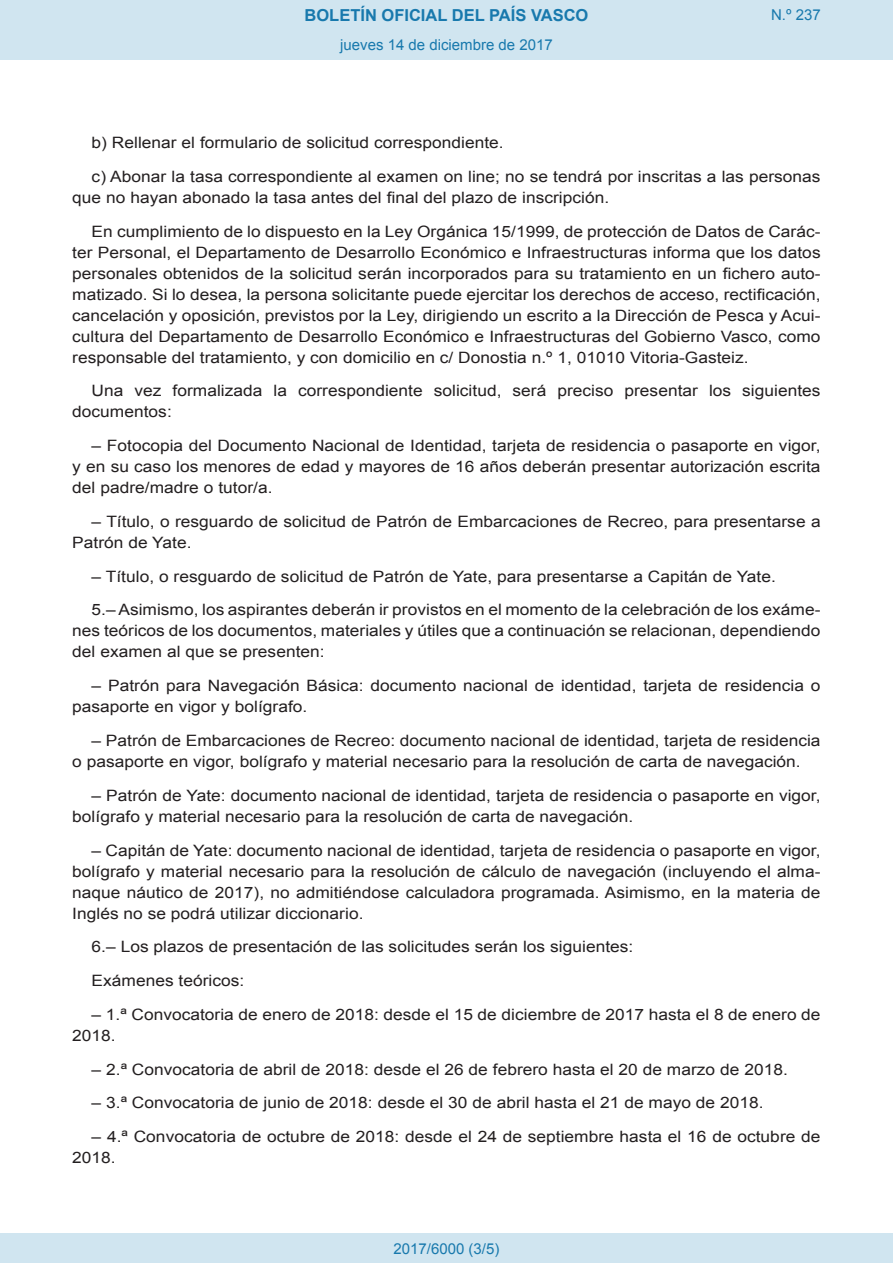
<style>
.page{position:relative;width:893px;height:1263px;background:#fff}
.page>*{position:absolute;margin:0;border:0;box-sizing:border-box;transform-origin:0 0}
.t1{font:700 16.5px "Arial";color:#1879ad}
.BOPVDetalle{font:15.6px/21px "Arial";color:#231f20;scale:1.11 1}
.Paginacion_Centro{font:15px "Arial";color:#1879ad}
</style>
<div class="page">
<div style="left:0;top:0;width:893px;height:60px;background:#d0e5f0"></div>
<div style="left:0;top:1233px;width:893px;height:30px;background:#d0e5f0"></div>
<p class="t1" style="left:305px;top:4px;width:285px">BOLETÍN OFICIAL DEL PAÍS VASCO</p>
<p class="Paginacion_Centro" style="left:340px;top:35px;width:214px">jueves 14 de diciembre de 2017</p>
<p class="Paginacion_Centro" style="left:771px;top:5px;width:51px">N.º 237</p>
<p class="BOPVDetalle" style="left:92px;top:132px;width:373px">b) Rellenar el formulario de solicitud correspondiente.</p>
<p class="BOPVDetalle" style="left:72px;top:166px;width:676px;text-indent:19px">c) Abonar la tasa correspondiente al examen on line; no se tendrá por inscritas a las personas que no hayan abonado la tasa antes del final del plazo de inscripción.</p>
<p class="BOPVDetalle" style="left:72px;top:221px;width:676px;text-align:justify;text-indent:19px">En cumplimiento de lo dispuesto en la Ley Orgánica 15/1999, de protección de Datos de Carác&shy;ter Personal, el Departamento de Desarrollo Económico e Infraestructuras informa que los datos personales obtenidos de la solicitud serán incorporados para su tratamiento en un fichero auto&shy;matizado. Si lo desea, la persona solicitante puede ejercitar los derechos de acceso, rectificación, cancelación y oposición, previstos por la Ley, dirigiendo un escrito a la Dirección de Pesca y Acui&shy;cultura del Departamento de Desarrollo Económico e Infraestructuras del Gobierno Vasco, como responsable del tratamiento, y con domicilio en c/ Donostia n.º 1, 01010 Vitoria-Gasteiz.</p>
<p class="BOPVDetalle" style="left:72px;top:381px;width:676px;text-indent:19px">Una vez formalizada la correspondiente solicitud, será preciso presentar los siguientes documentos:</p>
<p class="BOPVDetalle" style="left:72px;top:435px;width:676px;text-align:justify;text-indent:19px">– Fotocopia del Documento Nacional de Identidad, tarjeta de residencia o pasaporte en vigor, y en su caso los menores de edad y mayores de 16 años deberán presentar autorización escrita del padre/madre o tutor/a.</p>
<p class="BOPVDetalle" style="left:72px;top:511px;width:676px;text-indent:19px">– Título, o resguardo de solicitud de Patrón de Embarcaciones de Recreo, para presentarse a<br>Patrón de Yate.</p>
<p class="BOPVDetalle" style="left:92px;top:566px;width:618px">– Título, o resguardo de solicitud de Patrón de Yate, para presentarse a Capitán de Yate.</p>
<p class="BOPVDetalle" style="left:72px;top:600px;width:676px;text-align:justify;text-indent:19px">5.– Asimismo, los aspirantes deberán ir provistos en el momento de la celebración de los exáme&shy;nes teóricos de los documentos, materiales y útiles que a continuación se relacionan, dependiendo del examen al que se presenten:</p>
<p class="BOPVDetalle" style="left:72px;top:675px;width:675px;text-indent:19px">– Patrón para Navegación Básica: documento nacional de identidad, tarjeta de residencia o pasaporte en vigor y bolígrafo.</p>
<p class="BOPVDetalle" style="left:72px;top:730px;width:676px;text-indent:19px">– Patrón de Embarcaciones de Recreo: documento nacional de identidad, tarjeta de residencia o pasaporte en vigor, bolígrafo y material necesario para la resolución de carta de navegación.</p>
<p class="BOPVDetalle" style="left:72px;top:785px;width:676px;text-indent:19px">– Patrón de Yate: documento nacional de identidad, tarjeta de residencia o pasaporte en vigor, bolígrafo y material necesario para la resolución de carta de navegación.</p>
<p class="BOPVDetalle" style="left:72px;top:840px;width:676px;text-align:justify;text-indent:19px">– Capitán de Yate: documento nacional de identidad, tarjeta de residencia o pasaporte en vigor, bolígrafo y material necesario para la resolución de cálculo de navegación (incluyendo el alma&shy;naque náutico de 2017), no admitiéndose calculadora programada. Asimismo, en la materia de Inglés no se podrá utilizar diccionario.</p>
<p class="BOPVDetalle" style="left:92px;top:936px;width:490px">6.– Los plazos de presentación de las solicitudes serán los siguientes:</p>
<p class="BOPVDetalle" style="left:92px;top:970px;width:139px">Exámenes teóricos:</p>
<p class="BOPVDetalle" style="left:72px;top:1004px;width:676px;text-indent:19px">– 1.ª Convocatoria de enero de 2018: desde el 15 de diciembre de 2017 hasta el 8 de enero de<br>2018.</p>
<p class="BOPVDetalle" style="left:92px;top:1059px;width:629px">– 2.ª Convocatoria de abril de 2018: desde el 26 de febrero hasta el 20 de marzo de 2018.</p>
<p class="BOPVDetalle" style="left:92px;top:1092px;width:607px">– 3.ª Convocatoria de junio de 2018: desde el 30 de abril hasta el 21 de mayo de 2018.</p>
<p class="BOPVDetalle" style="left:72px;top:1126px;width:676px;text-indent:19px">– 4.ª Convocatoria de octubre de 2018: desde el 24 de septiembre hasta el 16 de octubre de<br>2018.</p>
<p class="Paginacion_Centro" style="left:393px;top:1238px;width:107px">2017/6000 (3/5)</p>
</div>
